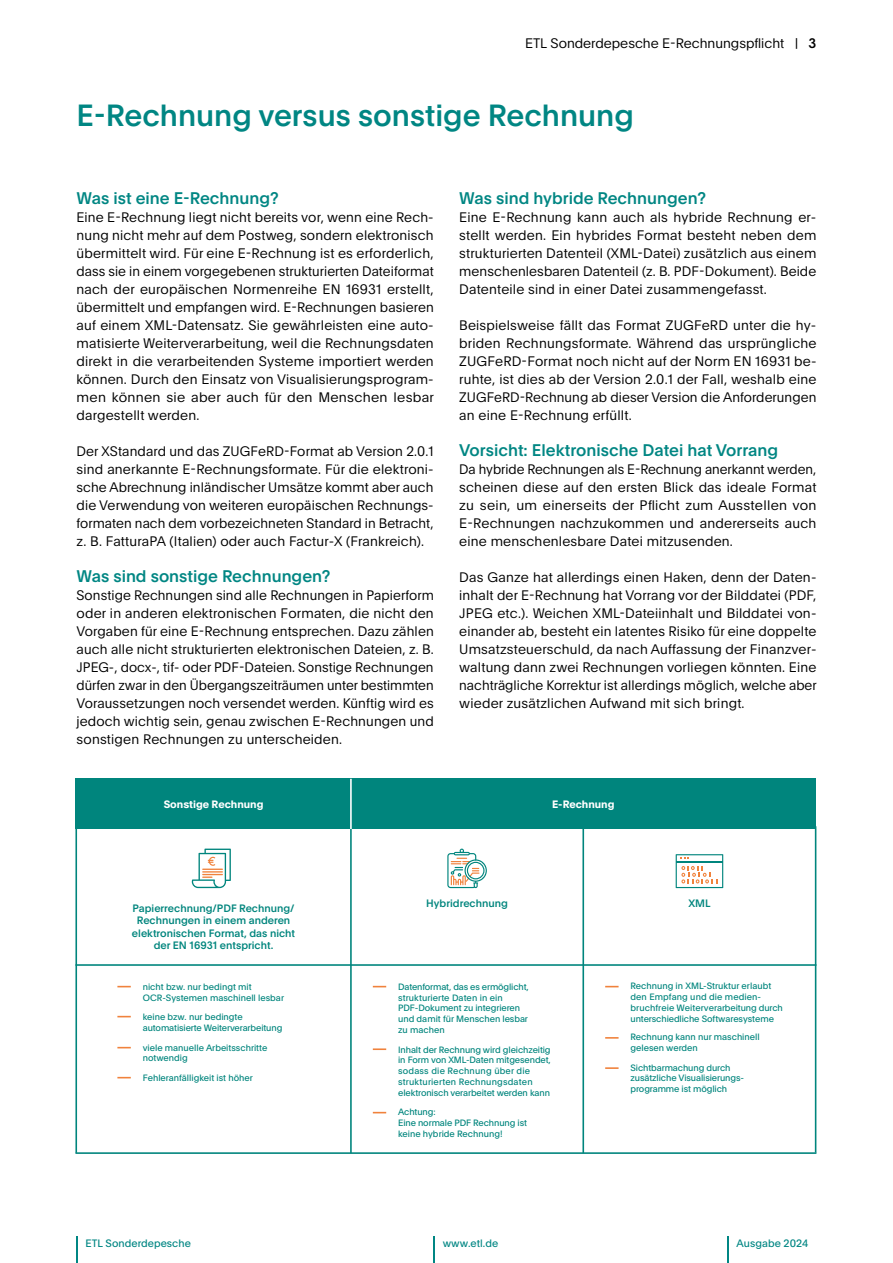
<style>
.page{position:relative;width:893px;height:1263px;background:#fff}
.page>*{position:absolute;margin:0;border:0;box-sizing:border-box;transform-origin:0 0}
.t1{font:500 30px "Plain";color:#008683}
.t2{font:500 16.5px "Plain";color:#008683}
.t3{font:300 13.5px/18px "Plain";letter-spacing:.015em;color:#000;text-align:justify}
.t4{font:500 10.5px/12.6px "Plain";color:#00857d;text-align:center}
.t5{font:10.5px "Plain";letter-spacing:.005em;color:#008683}
.t6{font:700 10.5px "Plain";color:#fff}
.t7{font:9px/10.8px "Plain";letter-spacing:-.005em;color:#00857d}
.s1{font-weight:500}
</style>
<div class="page">
<svg style="left:728px;top:1236px;width:1px;height:27px"></svg>
<svg style="left:434px;top:1236px;width:1px;height:27px"></svg>
<svg style="left:77px;top:1236px;width:1px;height:27px"></svg>
<div style="left:75px;top:779px;width:741px;height:50px;background:#00857d"></div>
<hr style="left:75px;top:816px;width:2px;height:337px;background:#00857d">
<hr style="left:350px;top:829px;width:2px;height:324px;background:#00857d">
<hr style="left:350px;top:779px;width:2px;height:50px;background:#fff">
<hr style="left:582px;top:781px;width:2px;height:372px;background:#00857d">
<hr style="left:815px;top:826px;width:1px;height:326px;background:#00857d">
<hr style="left:75px;top:964px;width:741px;height:2px;background:#00857d">
<hr style="left:75px;top:1152px;width:741px;height:2px;background:#00857d">
<svg style="left:117px;top:986px;width:14px;height:1px"></svg>
<svg style="left:373px;top:986px;width:13px;height:1px"></svg>
<svg style="left:605px;top:986px;width:14px;height:1px"></svg>
<svg style="left:373px;top:1048px;width:13px;height:2px"></svg>
<svg style="left:605px;top:1037px;width:14px;height:2px"></svg>
<svg style="left:373px;top:1112px;width:13px;height:1px"></svg>
<svg style="left:605px;top:1067px;width:14px;height:2px"></svg>
<svg style="left:117px;top:1016px;width:14px;height:1px"></svg>
<svg style="left:117px;top:1047px;width:14px;height:1px"></svg>
<svg style="left:117px;top:1077px;width:14px;height:1px"></svg>
<svg style="left:192px;top:849px;width:39px;height:39px"></svg>
<svg style="left:447px;top:849px;width:40px;height:39px"></svg>
<svg style="left:676px;top:854px;width:47px;height:34px"></svg>
<p class="t3" style="left:525px;top:34px;width:293px">ETL Sonderdepesche E-Rechnungspflicht | <span class="s1">3</span></p>
<h1 class="t1" style="left:77px;top:94px;width:559px">E-Rechnung versus sonstige Rechnung</h1>
<p class="t2" style="left:77px;top:186px;width:204px">Was ist eine E-Rechnung?</p>
<p class="t3" style="left:77px;top:208px;width:359px">Eine E-Rechnung liegt nicht bereits vor, wenn eine Rech&shy;nung nicht mehr auf dem Postweg, sondern elektronisch übermittelt wird. Für eine E-Rechnung ist es erforderlich, dass sie in einem vorgegebenen strukturierten Dateiformat nach der europäischen Normenreihe EN 16931 erstellt, übermittelt und empfangen wird. E-Rechnungen basieren auf einem XML-Datensatz. Sie gewährleisten eine auto&shy;matisierte Weiterverarbeitung, weil die Rechnungsdaten direkt in die verarbeitenden Systeme importiert werden können. Durch den Einsatz von Visualisierungsprogram&shy;men können sie aber auch für den Menschen lesbar dargestellt werden.</p>
<p class="t3" style="left:77px;top:442px;width:359px">Der XStandard und das ZUGFeRD-Format ab Version 2.0.1 sind anerkannte E-Rechnungsformate. Für die elektroni&shy;sche Abrechnung inländischer Umsätze kommt aber auch die Verwendung von weiteren europäischen Rechnungs&shy;formaten nach dem vorbezeichneten Standard in Betracht, z. B. FatturaPA (Italien) oder auch Factur-X (Frankreich).</p>
<p class="t2" style="left:77px;top:564px;width:256px">Was sind sonstige Rechnungen?</p>
<p class="t3" style="left:77px;top:586px;width:359px">Sonstige Rechnungen sind alle Rechnungen in Papierform oder in anderen elektronischen Formaten, die nicht den Vorgaben für eine E-Rechnung entsprechen. Dazu zählen auch alle nicht strukturierten elektronischen Dateien, z. B.<br>JPEG-, docx-, tif- oder PDF-Dateien. Sonstige Rechnungen dürfen zwar in den Übergangszeiträumen unter bestimmten Voraussetzungen noch versendet werden. Künftig wird es jedoch wichtig sein, genau zwischen E-Rechnungen und sonstigen Rechnungen zu unterscheiden.</p>
<p class="t6" style="left:164px;top:797px;width:101px">Sonstige Rechnung</p>
<p class="t2" style="left:459px;top:186px;width:248px">Was sind hybride Rechnungen?</p>
<p class="t3" style="left:459px;top:208px;width:359px">Eine E-Rechnung kann auch als hybride Rechnung er&shy;stellt werden. Ein hybrides Format besteht neben dem strukturierten Datenteil (XML-Datei) zusätzlich aus einem menschenlesbaren Datenteil (z. B. PDF-Dokument). Beide Datenteile sind in einer Datei zusammengefasst.</p>
<p class="t3" style="left:459px;top:316px;width:359px">Beispielsweise fällt das Format ZUGFeRD unter die hy&shy;briden Rechnungsformate. Während das ursprüngliche ZUGFeRD-Format noch nicht auf der Norm EN 16931 be&shy;ruhte, ist dies ab der Version 2.0.1 der Fall, weshalb eine ZUGFeRD-Rechnung ab dieser Version die Anforderungen an eine E-Rechnung erfüllt.</p>
<p class="t2" style="left:459px;top:438px;width:320px">Vorsicht: Elektronische Datei hat Vorrang</p>
<p class="t3" style="left:459px;top:460px;width:359px">Da hybride Rechnungen als E-Rechnung anerkannt werden, scheinen diese auf den ersten Blick das ideale Format zu sein, um einerseits der Pflicht zum Ausstellen von E-Rechnungen nachzukommen und andererseits auch eine menschenlesbare Datei mitzusenden.</p>
<p class="t3" style="left:459px;top:568px;width:359px">Das Ganze hat allerdings einen Haken, denn der Daten&shy;inhalt der E-Rechnung hat Vorrang vor der Bilddatei (PDF, JPEG etc.). Weichen XML-Dateiinhalt und Bilddatei von&shy;einander ab, besteht ein latentes Risiko für eine doppelte Umsatzsteuerschuld, da nach Auffassung der Finanzver&shy;waltung dann zwei Rechnungen vorliegen könnten. Eine nachträgliche Korrektur ist allerdings möglich, welche aber wieder zusätzlichen Aufwand mit sich bringt.</p>
<p class="t6" style="left:552px;top:797px;width:64px">E-Rechnung</p>
<p class="t4" style="left:426px;top:897px;width:83px">Hybridrechnung</p>
<p class="t4" style="left:688px;top:897px;width:24px">XML</p>
<p class="t4" style="left:132px;top:901px;width:165px">Papierrechnung/PDF Rechnung/<br>Rechnungen in einem anderen elektronischen Format, das nicht der EN 16931 entspricht.</p>
<p class="t7" style="left:143px;top:981px;width:143px">nicht bzw. nur bedingt mit<br>OCR-Systemen maschinell lesbar</p>
<p class="t7" style="left:398px;top:981px;width:132px">Datenformat, das es ermöglicht, strukturierte Daten in ein<br>PDF-Dokument zu integrieren und damit für Menschen lesbar zu machen</p>
<p class="t7" style="left:630px;top:980px;width:154px">Rechnung in XML-Struktur erlaubt den Empfang und die medien&shy;bruchfreie Weiterverarbeitung durch unterschiedliche Softwaresysteme</p>
<p class="t7" style="left:398px;top:1043px;width:154px">Inhalt der Rechnung wird gleichzeitig in Form von XML-Daten mitgesendet, sodass die Rechnung über die strukturierten Rechnungsdaten elektronisch verarbeitet werden kann</p>
<p class="t7" style="left:143px;top:1011px;width:141px">keine bzw. nur bedingte automatisierte Weiterverarbeitung</p>
<p class="t7" style="left:143px;top:1041px;width:126px">viele manuelle Arbeitsschritte notwendig</p>
<p class="t7" style="left:143px;top:1072px;width:112px">Fehleranfälligkeit ist höher</p>
<p class="t7" style="left:630px;top:1031px;width:131px">Rechnung kann nur maschinell gelesen werden</p>
<p class="t7" style="left:630px;top:1061px;width:115px">Sichtbarmachung durch zusätzliche Visualisierungs&shy;programme ist möglich</p>
<p class="t7" style="left:398px;top:1106px;width:131px">Achtung:<br>Eine normale PDF Rechnung ist keine hybride Rechnung!</p>
<p class="t5" style="left:86px;top:1236px;width:107px">ETL Sonderdepesche</p>
<p class="t5" style="left:443px;top:1236px;width:57px">www.etl.de</p>
<p class="t5" style="left:737px;top:1236px;width:73px">Ausgabe 2024</p>
</div>
